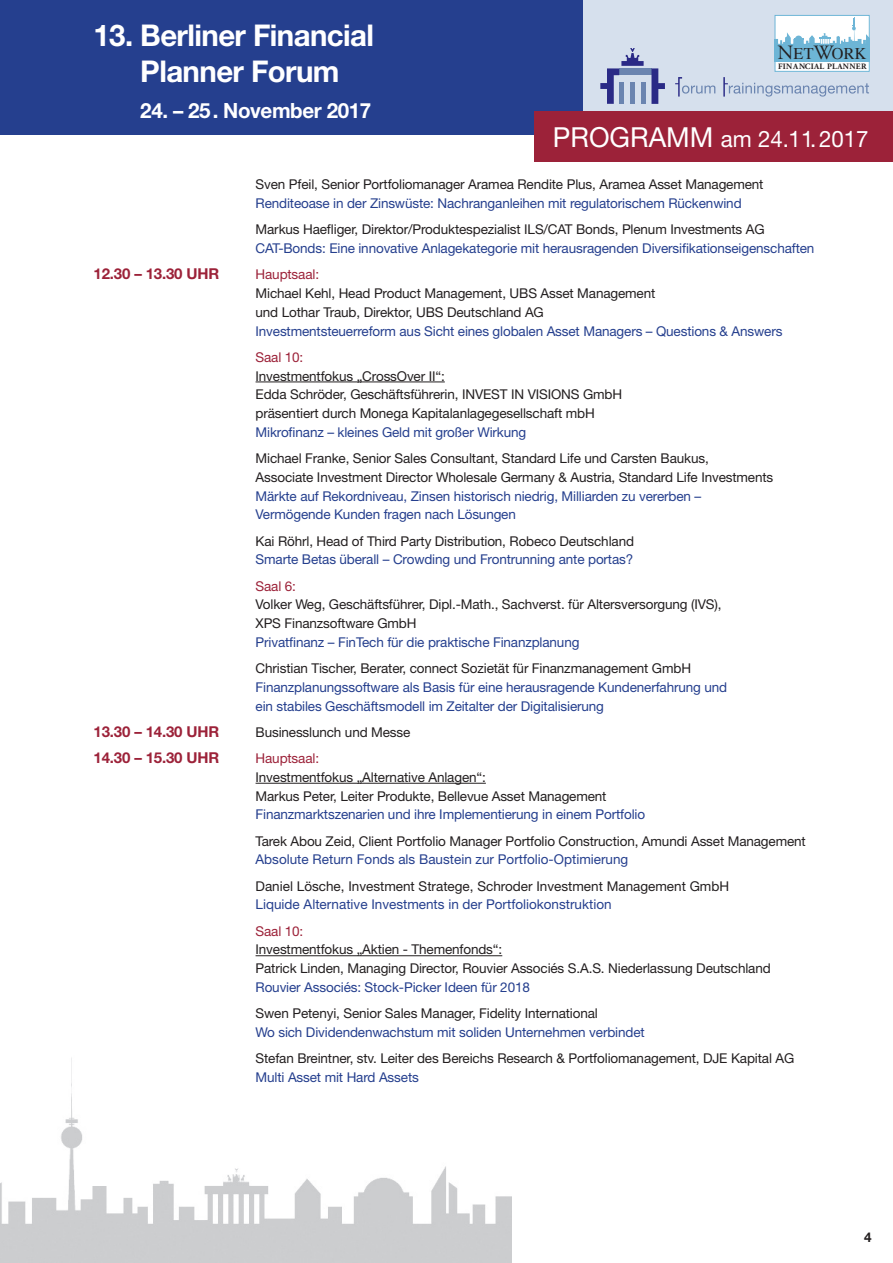
<style>
.page{position:relative;width:893px;height:1263px;background:#fff}
.page>*{position:absolute;margin:0;border:0;box-sizing:border-box;transform-origin:0 0}
.t1{font:700 30px/36px "Helvetica Neue LT Std";letter-spacing:-.02em;color:#fff;text-align:center}
.t2{font:22.8px "Helvetica Neue LT Std";color:#fff}
.t3{font:700 21px "Helvetica Neue LT Std";letter-spacing:-.02em;color:#fff}
.t4{font:16.2px "Times";color:#231f20}
.t5{font:700 15px "Helvetica Neue LT Std";letter-spacing:-.01em;color:#9c2239}
.t6{font:13.5px/18.8px "Helvetica Neue LT Std";letter-spacing:-.01em;color:#231f20}
.t7{font:13.5px/18.8px "Helvetica Neue LT Std";letter-spacing:-.01em;color:#253f8e}
.t8{font:13.5px "Helvetica Neue LT Std";letter-spacing:-.01em;color:#9c2239}
.t9{font:700 13.5px "Helvetica Neue LT Std";color:#231f20}
.t10{font:700 8.25px "Adobe Garamond Pro";letter-spacing:.04em;color:#231f20}
.s1{font-family:"Adobe Garamond Pro";font-size:20.25px}
.s2{font-size:27.6px}
</style>
<div class="page">
<div style="left:583px;top:0;width:310px;height:130px;background:#d6e0ed"></div>
<div style="left:0;top:0;width:583px;height:135px;background:#253f8e"></div>
<div style="left:534px;top:112px;width:359px;height:50px;background:#9c2239"></div>
<div style="left:619px;top:68px;width:33px;height:7px;background:#6b85b0"></div>
<hr style="left:641px;top:82px;width:4px;height:22px;background:#6b85b0">
<svg style="left:600px;top:48px;width:44px;height:56px"></svg>
<svg style="left:651px;top:68px;width:14px;height:36px"></svg>
<svg style="left:675px;top:77px;width:40px;height:20px"></svg>
<svg style="left:723px;top:77px;width:146px;height:20px"></svg>
<div style="left:775px;top:15px;width:94px;height:56px;background:#fff"></div>
<img style="left:777px;top:32px;width:91px;height:29px">
<svg style="left:785px;top:34px;width:18px;height:11px"></svg>
<svg style="left:866px;top:35px;width:2px;height:10px"></svg>
<svg style="left:809px;top:34px;width:21px;height:9px"></svg>
<div style="left:775px;top:15px;width:95px;height:57px;border:1px solid #6db5d6"></div>
<svg style="left:852px;top:17px;width:5px;height:25px"></svg>
<img style="left:0;top:1058px;width:511px;height:205px">
<hr style="left:256px;top:382px;width:189px;height:1px;background:#231f20">
<hr style="left:256px;top:783px;width:230px;height:1px;background:#231f20">
<hr style="left:256px;top:955px;width:246px;height:1px;background:#231f20">
<h1 class="t1" style="left:94px;top:17px;width:282px">13. Berliner Financial<br>Planner Forum</h1>
<h3 class="t3" style="left:140px;top:97px;width:232px">24. – 25 . November 2017</h3>
<p class="t4" style="left:777px;top:39px;width:90px"><span class="s1">N</span>ET<span class="s1">W</span>ORK</p>
<p class="t10" style="left:778px;top:61px;width:90px">FINANCIAL PLANNER</p>
<h2 class="t2" style="left:553px;top:125px;width:317px"><span class="s2">PROGRAMM</span> am 24.11.2017</h2>
<p class="t6" style="left:256px;top:175px;width:509px">Sven Pfeil, Senior Portfoliomanager Aramea Rendite Plus, Aramea Asset Management</p>
<p class="t7" style="left:256px;top:194px;width:488px">Renditeoase in der Zinswüste: Nachranganleihen mit regulatorischem Rückenwind</p>
<p class="t6" style="left:256px;top:220px;width:511px">Markus Haefliger, Direktor/Produktespezialist ILS/CAT Bonds, Plenum Investments AG</p>
<p class="t7" style="left:256px;top:239px;width:560px">CAT-Bonds: Eine innovative Anlagekategorie mit herausragenden Diversifikationseigenschaften</p>
<p class="t5" style="left:94px;top:265px;width:127px">12.30 – 13.30 UHR</p>
<p class="t8" style="left:256px;top:266px;width:65px">Hauptsaal:</p>
<p class="t6" style="left:256px;top:284px;width:401px">Michael Kehl, Head Product Management, UBS Asset Management und Lothar Traub, Direktor, UBS Deutschland AG</p>
<p class="t7" style="left:256px;top:321px;width:528px">Investmentsteuerreform aus Sicht eines globalen Asset Managers – Questions &amp; Answers</p>
<p class="t8" style="left:256px;top:349px;width:49px">Saal 10:</p>
<p class="t6" style="left:256px;top:366px;width:368px">Investmentfokus „CrossOver II“:<br>Edda Schröder, Geschäftsführerin, INVEST IN VISIONS GmbH präsentiert durch Monega Kapitalanlagegesellschaft mbH</p>
<p class="t7" style="left:256px;top:422px;width:272px">Mikrofinanz – kleines Geld mit großer Wirkung</p>
<p class="t6" style="left:256px;top:449px;width:519px">Michael Franke, Senior Sales Consultant, Standard Life und Carsten Baukus,<br>Associate Investment Director Wholesale Germany &amp; Austria, Standard Life Investments</p>
<p class="t7" style="left:256px;top:486px;width:447px">Märkte auf Rekordniveau, Zinsen historisch niedrig, Milliarden zu vererben –<br>Vermögende Kunden fragen nach Lösungen</p>
<p class="t6" style="left:256px;top:531px;width:380px">Kai Röhrl, Head of Third Party Distribution, Robeco Deutschland</p>
<p class="t7" style="left:256px;top:550px;width:379px">Smarte Betas überall – Crowding und Frontrunning ante portas?</p>
<p class="t8" style="left:256px;top:578px;width:42px">Saal 6:</p>
<p class="t6" style="left:256px;top:595px;width:467px">Volker Weg, Geschäftsführer, Dipl.-Math., Sachverst. für Altersversorgung (IVS),<br>XPS Finanzsoftware GmbH</p>
<p class="t7" style="left:256px;top:632px;width:325px">Privatfinanz – FinTech für die praktische Finanzplanung</p>
<p class="t6" style="left:256px;top:659px;width:437px">Christian Tischer, Berater, connect Sozietät für Finanzmanagement GmbH</p>
<p class="t7" style="left:256px;top:677px;width:473px">Finanzplanungssoftware als Basis für eine herausragende Kundenerfahrung und ein stabiles Geschäftsmodell im Zeitalter der Digitalisierung</p>
<p class="t5" style="left:94px;top:722px;width:127px">13.30 – 14.30 UHR</p>
<p class="t6" style="left:256px;top:722px;width:156px">Businesslunch und Messe</p>
<p class="t5" style="left:94px;top:748px;width:127px">14.30 – 15.30 UHR</p>
<p class="t8" style="left:256px;top:750px;width:65px">Hauptsaal:</p>
<p class="t6" style="left:256px;top:767px;width:352px">Investmentfokus „Alternative Anlagen“:<br>Markus Peter, Leiter Produkte, Bellevue Asset Management</p>
<p class="t7" style="left:256px;top:805px;width:391px">Finanzmarktszenarien und ihre Implementierung in einem Portfolio</p>
<p class="t6" style="left:256px;top:831px;width:552px">Tarek Abou Zeid, Client Portfolio Manager Portfolio Construction, Amundi Asset Management</p>
<p class="t7" style="left:256px;top:850px;width:374px">Absolute Return Fonds als Baustein zur Portfolio-Optimierung</p>
<p class="t6" style="left:256px;top:876px;width:475px">Daniel Lösche, Investment Stratege, Schroder Investment Management GmbH</p>
<p class="t7" style="left:256px;top:895px;width:358px">Liquide Alternative Investments in der Portfoliokonstruktion</p>
<p class="t8" style="left:256px;top:923px;width:49px">Saal 10:</p>
<p class="t6" style="left:256px;top:940px;width:517px">Investmentfokus „Aktien - Themenfonds“:<br>Patrick Linden, Managing Director, Rouvier Associés S.A.S. Niederlassung Deutschland</p>
<p class="t7" style="left:256px;top:977px;width:276px">Rouvier Associés: Stock-Picker Ideen für 2018</p>
<p class="t6" style="left:256px;top:1004px;width:344px">Swen Petenyi, Senior Sales Manager, Fidelity International</p>
<p class="t7" style="left:256px;top:1022px;width:391px">Wo sich Dividendenwachstum mit soliden Unternehmen verbindet</p>
<p class="t6" style="left:256px;top:1049px;width:540px">Stefan Breintner, stv. Leiter des Bereichs Research &amp; Portfoliomanagement, DJE Kapital AG</p>
<p class="t7" style="left:256px;top:1067px;width:165px">Multi Asset mit Hard Assets</p>
<p class="t9" style="left:864px;top:1229px;width:9px">4</p>
</div>
